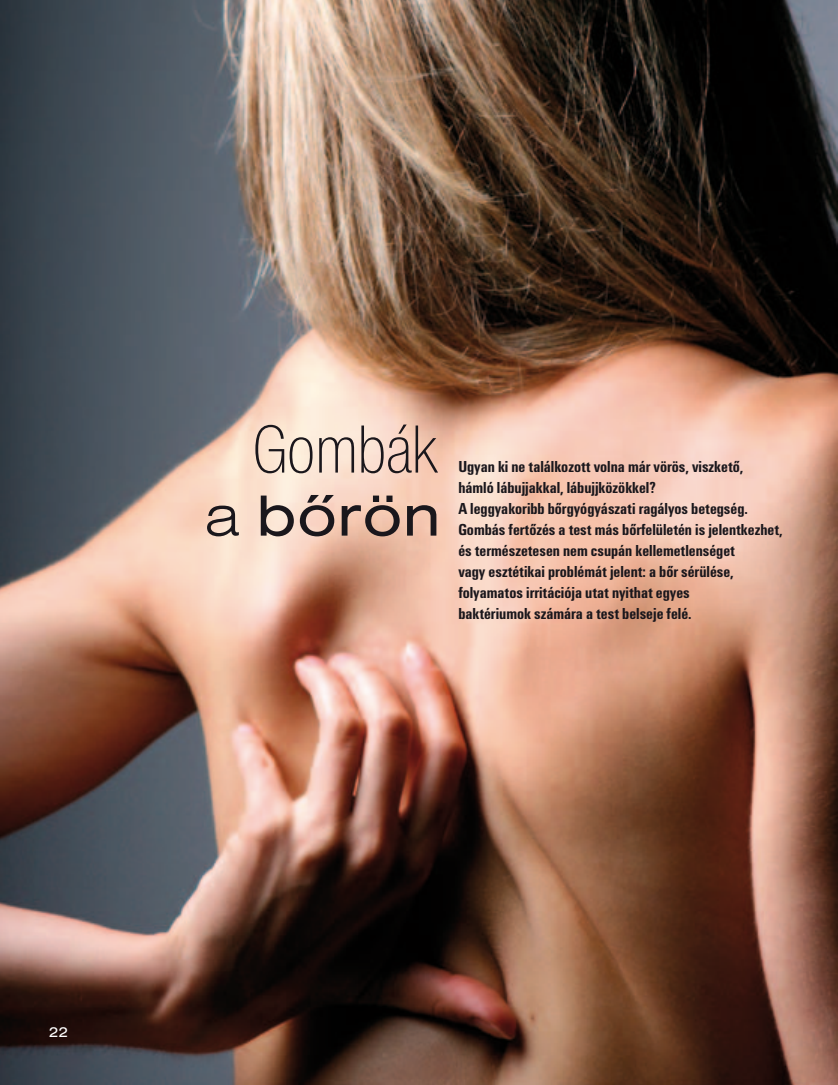
<style>
.page{position:relative;width:838px;height:1085px;background:#fff}
.page>*{position:absolute;margin:0;border:0;box-sizing:border-box;transform-origin:0 0}
.t1{font:100 condensed 70.5px "H Sans";color:#1a171c}
.t2{font:60px "H Sans Extended";color:#1a171c}
.t3{font:700 condensed 16.5px/21px "Xerox Univers";color:#1a171c}
.t4{font:15px "H Sans Extended";color:#fff}
.s1{font-family:"H Sans Light Extended"}
</style>
<div class="page">
<img style="left:0;top:0;width:838px;height:1084px">
<h1 class="t1" style="left:253px;top:411px;width:186px">Gombák</h1>
<h2 class="t2" style="left:204px;top:481px;width:238px"><span class="s1">a</span> bôrön</h2>
<p class="t3" style="left:458px;top:455px;width:326px">Ugyan ki ne találkozott volna már vörös, viszketô, hámló lábujjakkal, lábujjközökkel?<br>A leggyakoribb bôrgyógyászati ragályos betegség.<br>Gombás fertôzés a test más bôrfelületén is jelentkezhet, és természetesen nem csupán kellemetlenséget<br>vagy esztétikai problémát jelent: a bôr sérülése, folyamatos irritációja utat nyithat egyes<br>baktériumok számára a test belseje felé.</p>
<p class="t4" style="left:49px;top:1023px;width:20px">22</p>
</div>
